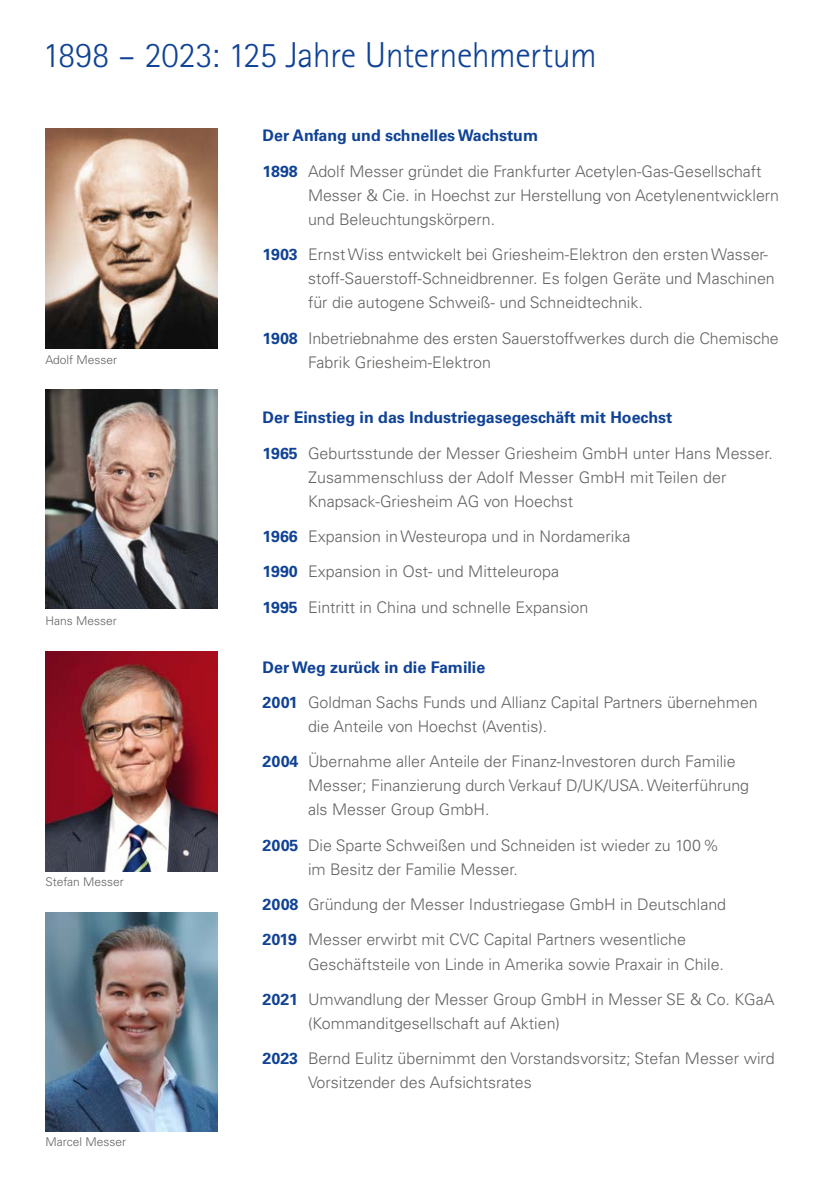
<style>
.page{position:relative;width:840px;height:1191px;background:#fff}
.page>*{position:absolute;margin:0;border:0;box-sizing:border-box;transform-origin:0 0}
.t1{font:300 36px "Rotis Sans Serif Pro";letter-spacing:-.015em;color:#0f4295}
.t2{font:300 16px/24px "Univers LT Pro 45";color:#636362}
.t3{font:700 16px "Univers LT Pro 65";color:#0f4295}
.t4{font:300 12px "Univers LT Pro 45";color:#636362}
.s1{font-family:"Univers LT Pro 65";font-weight:700;color:#0f4295}
</style>
<div class="page">
<img style="left:45px;top:389px;width:172px;height:219px">
<img style="left:45px;top:651px;width:172px;height:220px">
<img style="left:45px;top:912px;width:172px;height:219px">
<img style="left:45px;top:128px;width:172px;height:220px">
<h1 class="t1" style="left:43px;top:34px;width:555px">1898 – 2023: 125 Jahre Unternehmertum</h1>
<p class="t4" style="left:45px;top:351px;width:73px">Adolf Messer</p>
<p class="t4" style="left:45px;top:612px;width:73px">Hans Messer</p>
<p class="t4" style="left:45px;top:874px;width:80px">Stefan Messer</p>
<p class="t4" style="left:45px;top:1133px;width:82px">Marcel Messer</p>
<p class="t3" style="left:262px;top:124px;width:277px">Der Anfang und schnelles Wachstum</p>
<p class="t2" style="left:308px;top:159px;width:472px;text-indent:-45px"><span class="s1">1898</span> Adolf Messer gründet die Frankfurter Acetylen-Gas-Gesellschaft<br>Messer &amp; Cie. in Hoechst zur Herstellung von Acetylenentwicklern und Beleuchtungskörpern.</p>
<p class="t2" style="left:308px;top:242px;width:468px;text-indent:-45px"><span class="s1">1903</span> Ernst Wiss entwickelt bei Griesheim-Elektron den ersten Wasser&shy;stoff-Sauerstoff-Schneidbrenner. Es folgen Geräte und Maschinen für die autogene Schweiß- und Schneidtechnik.</p>
<p class="t2" style="left:308px;top:325px;width:472px;text-indent:-45px"><span class="s1">1908</span> Inbetriebnahme des ersten Sauerstoffwerkes durch die Chemische<br>Fabrik Griesheim-Elektron</p>
<p class="t3" style="left:262px;top:406px;width:411px">Der Einstieg in das Industriegasegeschäft mit Hoechst</p>
<p class="t2" style="left:308px;top:440px;width:466px;text-indent:-45px"><span class="s1">1965</span> Geburtsstunde der Messer Griesheim GmbH unter Hans Messer.<br>Zusammenschluss der Adolf Messer GmbH mit Teilen der<br>Knapsack-Griesheim AG von Hoechst</p>
<p class="t2" style="left:262px;top:524px;width:369px"><span class="s1">1966</span> Expansion in Westeuropa und in Nordamerika</p>
<p class="t2" style="left:262px;top:559px;width:298px"><span class="s1">1990</span> Expansion in Ost- und Mitteleuropa</p>
<p class="t2" style="left:262px;top:594px;width:327px"><span class="s1">1995</span> Eintritt in China und schnelle Expansion</p>
<p class="t3" style="left:262px;top:656px;width:224px">Der Weg zurück in die Familie</p>
<p class="t2" style="left:308px;top:690px;width:451px;text-indent:-45px"><span class="s1">2001</span> Goldman Sachs Funds und Allianz Capital Partners übernehmen die Anteile von Hoechst (Aventis).</p>
<p class="t2" style="left:308px;top:749px;width:442px;text-indent:-45px"><span class="s1">2004</span> Übernahme aller Anteile der Finanz-Investoren durch Familie<br>Messer; Finanzierung durch Verkauf D/UK/USA. Weiterführung als Messer Group GmbH.</p>
<p class="t2" style="left:308px;top:832px;width:412px;text-indent:-45px"><span class="s1">2005</span> Die Sparte Schweißen und Schneiden ist wieder zu 100% im Besitz der Familie Messer.</p>
<p class="t2" style="left:262px;top:892px;width:465px"><span class="s1">2008</span> Gründung der Messer Industriegase GmbH in Deutschland</p>
<p class="t2" style="left:308px;top:927px;width:417px;text-indent:-45px"><span class="s1">2019</span> Messer erwirbt mit CVC Capital Partners wesentliche<br>Geschäftsteile von Linde in Amerika sowie Praxair in Chile.</p>
<p class="t2" style="left:308px;top:986px;width:467px;text-indent:-45px"><span class="s1">2021</span> Umwandlung der Messer Group GmbH in Messer SE &amp; Co. KGaA (Kommanditgesellschaft auf Aktien)</p>
<p class="t2" style="left:308px;top:1046px;width:468px;text-indent:-45px"><span class="s1">2023</span> Bernd Eulitz übernimmt den Vorstandsvorsitz; Stefan Messer wird<br>Vorsitzender des Aufsichtsrates</p>
</div>
